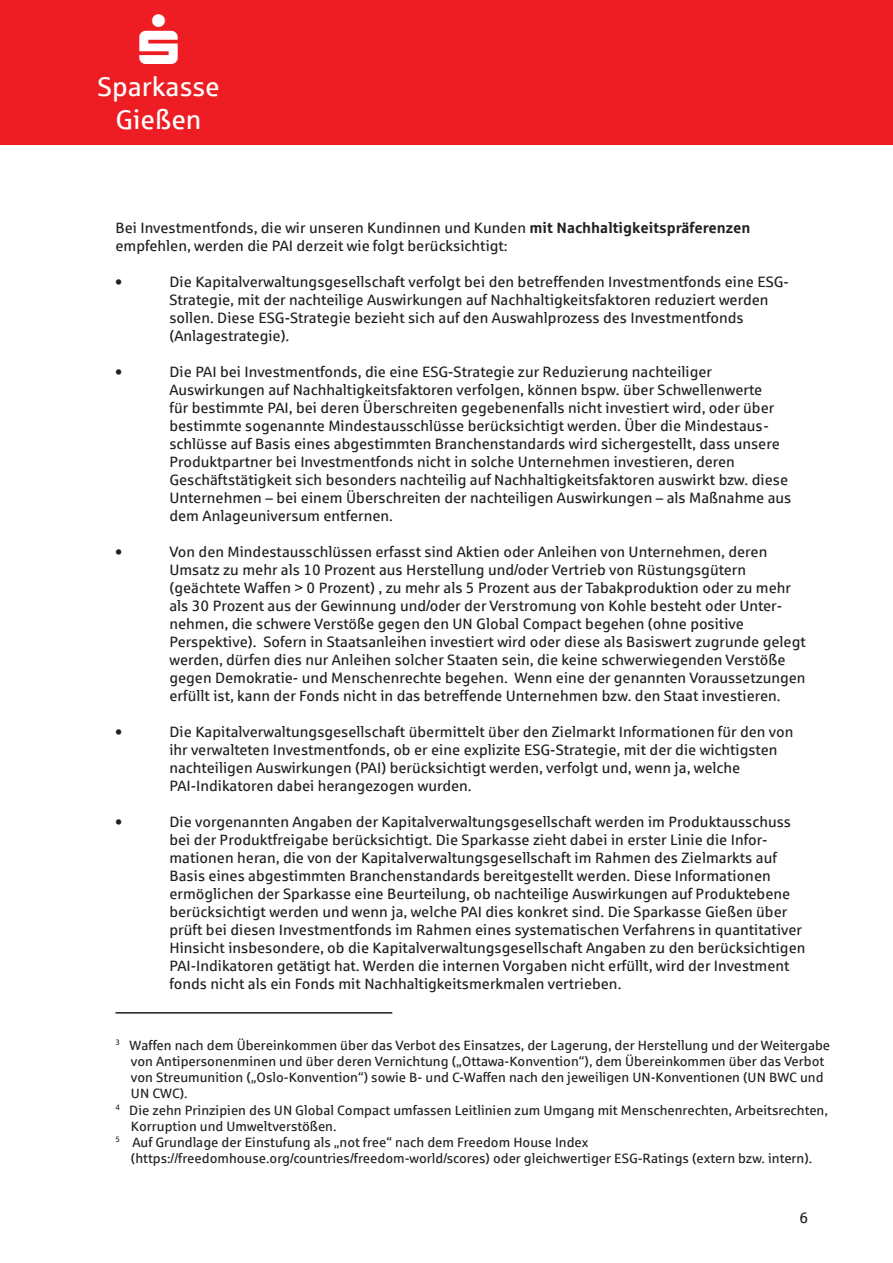
<style>
.page{position:relative;width:893px;height:1263px;background:#fff}
.page>*{position:absolute;margin:0;border:0;box-sizing:border-box;transform-origin:0 0}
.t1{font:27px "Sparkasse Rg";color:#fff}
.t2{font:15px/18px "Sparkasse Rg";color:#231f20}
.t3{font:700 15px "Sparkasse Rg";color:#231f20}
.t4{font:13.5px/16.2px "Sparkasse Rg";color:#231f20}
.s1{font-weight:700}
</style>
<div class="page">
<div style="left:0;top:0;width:893px;height:145px;background:#ee1d23"></div>
<hr style="left:115px;top:1012px;width:277px;height:1px;background:#231f20">
<p class="t1" style="left:97px;top:70px;width:124px">Sparkasse</p>
<p class="t1" style="left:116px;top:103px;width:88px">Gießen</p>
<p class="t2" style="left:115px;top:219px;width:636px">Bei Investmentfonds, die wir unseren Kundinnen und Kunden <span class="s1">mit Nachhaltigkeitspräferenzen</span></p>
<p class="t2" style="left:115px;top:237px;width:394px">empfehlen, werden die PAI derzeit wie folgt berücksichtigt:</p>
<p class="t3" style="left:115px;top:272px;width:8px">•</p>
<p class="t2" style="left:169px;top:273px;width:621px">Die Kapitalverwaltungsgesellschaft verfolgt bei den betreffenden Investmentfonds eine ESG-<br>Strategie, mit der nachteilige Auswirkungen auf Nachhaltigkeitsfaktoren reduziert werden</p>
<p class="t2" style="left:169px;top:309px;width:576px">sollen. Diese ESG-Strategie bezieht sich auf den Auswahlprozess des Investmentfonds</p>
<p class="t2" style="left:169px;top:327px;width:121px">(Anlagestrategie).</p>
<p class="t3" style="left:115px;top:362px;width:8px">•</p>
<p class="t2" style="left:169px;top:363px;width:544px">Die PAI bei Investmentfonds, die eine ESG-Strategie zur Reduzierung nachteiliger</p>
<p class="t2" style="left:169px;top:381px;width:612px">Auswirkungen auf Nachhaltigkeitsfaktoren verfolgen, können bspw. über Schwellenwerte für bestimmte PAI, bei deren Überschreiten gegebenenfalls nicht investiert wird, oder über bestimmte sogenannte Mindestausschlüsse berücksichtigt werden. Über die Mindestaus&shy;schlüsse auf Basis eines abgestimmten Branchenstandards wird sichergestellt, dass unsere Produktpartner bei Investmentfonds nicht in solche Unternehmen investieren, deren</p>
<p class="t2" style="left:169px;top:471px;width:620px">Geschäftstätigkeit sich besonders nachteilig auf Nachhaltigkeitsfaktoren auswirkt bzw. diese</p>
<p class="t2" style="left:169px;top:489px;width:623px">Unternehmen – bei einem Überschreiten der nachteiligen Auswirkungen – als Maßnahme aus dem Anlageuniversum entfernen.</p>
<p class="t3" style="left:115px;top:542px;width:8px">•</p>
<p class="t2" style="left:169px;top:543px;width:599px">Von den Mindestausschlüssen erfasst sind Aktien oder Anleihen von Unternehmen, deren</p>
<p class="t2" style="left:169px;top:561px;width:578px">Umsatz zu mehr als 10 Prozent aus Herstellung und/oder Vertrieb von Rüstungsgütern</p>
<p class="t2" style="left:169px;top:579px;width:623px">(geächtete Waffen &gt; 0 Prozent) , zu mehr als 5 Prozent aus der Tabakproduktion oder zu mehr als 30 Prozent aus der Gewinnung und/oder der Verstromung von Kohle besteht oder Unter-</p>
<p class="t2" style="left:169px;top:615px;width:576px">nehmen, die schwere Verstöße gegen den UN Global Compact begehen (ohne positive</p>
<p class="t2" style="left:169px;top:633px;width:638px">Perspektive). Sofern in Staatsanleihen investiert wird oder diese als Basiswert zugrunde gelegt werden, dürfen dies nur Anleihen solcher Staaten sein, die keine schwerwiegenden Verstöße gegen Demokratie- und Menschenrechte begehen. Wenn eine der genannten Voraussetzungen erfüllt ist, kann der Fonds nicht in das betreffende Unternehmen bzw. den Staat investieren.</p>
<p class="t3" style="left:115px;top:722px;width:8px">•</p>
<p class="t2" style="left:169px;top:723px;width:626px">Die Kapitalverwaltungsgesellschaft übermittelt über den Zielmarkt Informationen für den von ihr verwalteten Investmentfonds, ob er eine explizite ESG-Strategie, mit der die wichtigsten nachteiligen Auswirkungen (PAI) berücksichtigt werden, verfolgt und, wenn ja, welche</p>
<p class="t2" style="left:169px;top:777px;width:304px">PAI-Indikatoren dabei herangezogen wurden.</p>
<p class="t3" style="left:115px;top:812px;width:8px">•</p>
<p class="t2" style="left:169px;top:813px;width:623px">Die vorgenannten Angaben der Kapitalverwaltungsgesellschaft werden im Produktausschuss bei der Produktfreigabe berücksichtigt. Die Sparkasse zieht dabei in erster Linie die Infor-</p>
<p class="t2" style="left:169px;top:849px;width:609px">mationen heran, die von der Kapitalverwaltungsgesellschaft im Rahmen des Zielmarkts auf</p>
<p class="t2" style="left:169px;top:867px;width:637px">Basis eines abgestimmten Branchenstandards bereitgestellt werden. Diese Informationen ermöglichen der Sparkasse eine Beurteilung, ob nachteilige Auswirkungen auf Produktebene berücksichtigt werden und wenn ja, welche PAI dies konkret sind. Die Sparkasse Gießen über prüft bei diesen Investmentfonds im Rahmen eines systematischen Verfahrens in quantitativer Hinsicht insbesondere, ob die Kapitalverwaltungsgesellschaft Angaben zu den berücksichtigen</p>
<p class="t2" style="left:169px;top:957px;width:622px">PAI-Indikatoren getätigt hat. Werden die internen Vorgaben nicht erfüllt, wird der Investment fonds nicht als ein Fonds mit Nachhaltigkeitsmerkmalen vertrieben.</p>
<p class="t4" style="left:131px;top:1036px;width:701px;text-indent:-15px"><sup>3</sup> Waffen nach dem Übereinkommen über das Verbot des Einsatzes, der Lagerung, der Herstellung und der Weitergabe von Antipersonenminen und über deren Vernichtung („Ottawa-Konvention“), dem Übereinkommen über das Verbot von Streumunition („Oslo-Konvention“) sowie B- und C-Waffen nach den jeweiligen UN-Konventionen (UN BWC und UN CWC).</p>
<p class="t4" style="left:131px;top:1101px;width:698px;text-indent:-16px"><sup>4</sup> Die zehn Prinzipien des UN Global Compact umfassen Leitlinien zum Umgang mit Menschenrechten, Arbeitsrechten,<br>Korruption und Umweltverstößen.</p>
<p class="t4" style="left:131px;top:1134px;width:683px;text-indent:-16px"><sup>5</sup> Auf Grundlage der Einstufung als „not free“ nach dem Freedom House Index (https://freedomhouse.org/countries/freedom-world/scores) oder gleichwertiger ESG-Ratings (extern bzw. intern).</p>
<p class="t2" style="left:799px;top:1208px;width:10px">6</p>
</div>
